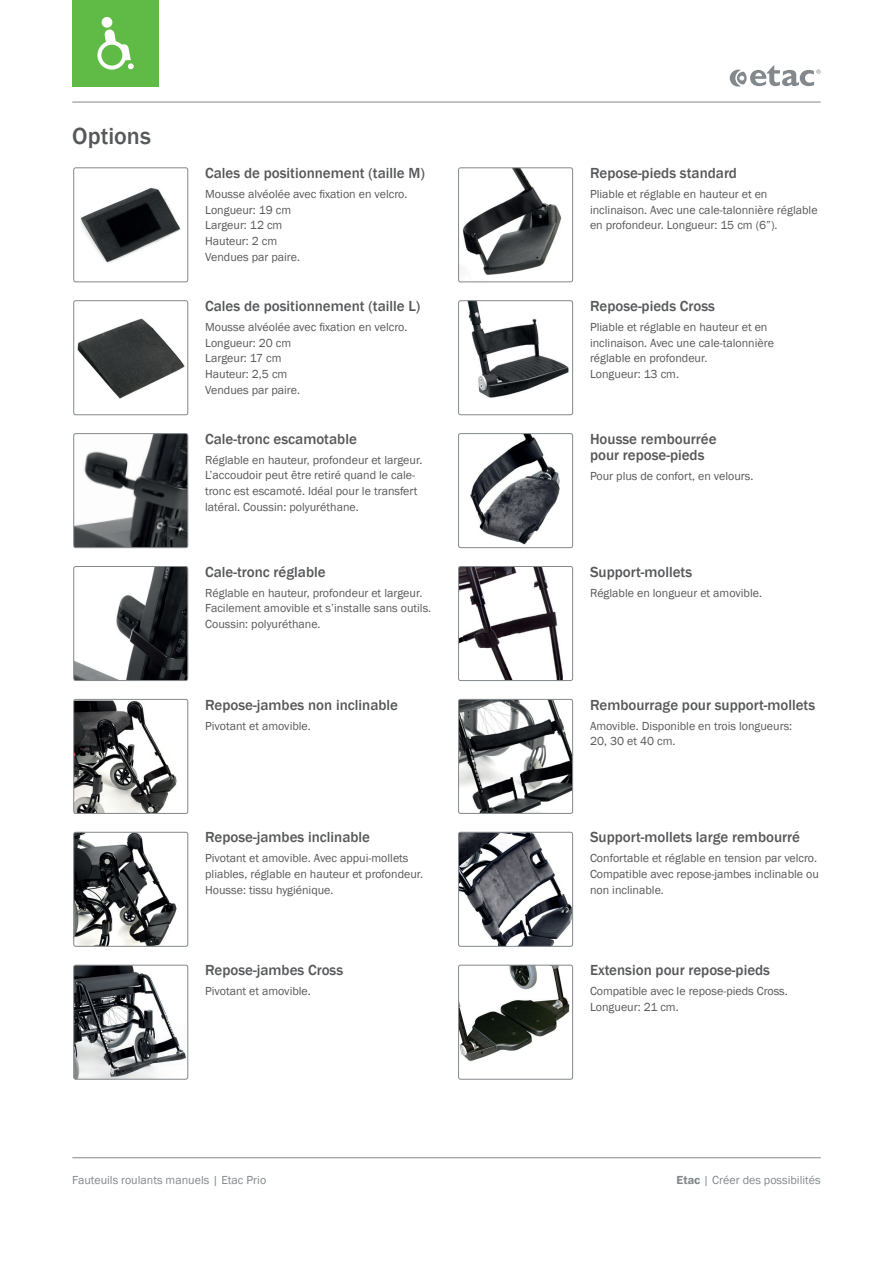
<style>
.page{position:relative;width:893px;height:1263px;background:#fff}
.page>*{position:absolute;margin:0;border:0;box-sizing:border-box;transform-origin:0 0}
.t1{font:500 24px "Franklin Gothic";color:#57585a}
.t2{font:500 15px/16.5px "Franklin Gothic";color:#57585a}
.t3{font:12px/15.8px "Franklin Gothic";color:#57585a}
.t4{font:12px "Franklin Gothic";color:#83888c}
.s1{font-weight:600}
</style>
<div class="page">
<hr style="left:72px;top:102px;width:749px;height:1px;background:#83888c">
<hr style="left:72px;top:1157px;width:749px;height:1px;background:#83888c">
<svg style="left:730px;top:65px;width:91px;height:22px"></svg>
<div style="left:72px;top:0;width:87px;height:87px;background:#60bb46"></div>
<svg style="left:97px;top:29px;width:37px;height:41px"></svg>
<div style="left:102px;top:17px;width:10px;height:11px;background:#fff;border-radius:50%"></div>
<img style="left:81px;top:188px;width:100px;height:75px">
<div style="left:73px;top:167px;width:115px;height:115px;border:1px solid #83888c;border-radius:2px"></div>
<img style="left:78px;top:319px;width:106px;height:80px">
<div style="left:73px;top:300px;width:115px;height:115px;border:1px solid #83888c;border-radius:2px"></div>
<img style="left:75px;top:435px;width:113px;height:113px">
<div style="left:73px;top:433px;width:115px;height:115px;border:1px solid #83888c;border-radius:2px"></div>
<img style="left:75px;top:566px;width:113px;height:113px">
<div style="left:73px;top:566px;width:115px;height:115px;border:1px solid #83888c;border-radius:2px"></div>
<img style="left:75px;top:701px;width:102px;height:111px">
<div style="left:73px;top:699px;width:115px;height:115px;border:1px solid #83888c;border-radius:2px"></div>
<img style="left:75px;top:834px;width:102px;height:111px">
<div style="left:73px;top:832px;width:115px;height:115px;border:1px solid #83888c;border-radius:2px"></div>
<img style="left:75px;top:965px;width:113px;height:114px">
<div style="left:73px;top:965px;width:115px;height:114px;border:1px solid #83888c;border-radius:2px"></div>
<img style="left:460px;top:169px;width:113px;height:113px">
<div style="left:458px;top:167px;width:115px;height:115px;border:1px solid #83888c;border-radius:2px"></div>
<img style="left:467px;top:302px;width:106px;height:113px">
<div style="left:458px;top:300px;width:115px;height:115px;border:1px solid #83888c;border-radius:2px"></div>
<img style="left:470px;top:435px;width:103px;height:113px">
<div style="left:458px;top:433px;width:115px;height:115px;border:1px solid #83888c;border-radius:2px"></div>
<img style="left:460px;top:566px;width:113px;height:113px">
<div style="left:458px;top:566px;width:115px;height:115px;border:1px solid #83888c;border-radius:2px"></div>
<img style="left:460px;top:699px;width:113px;height:113px">
<div style="left:458px;top:699px;width:115px;height:115px;border:1px solid #83888c;border-radius:2px"></div>
<img style="left:460px;top:832px;width:113px;height:113px">
<div style="left:458px;top:832px;width:115px;height:115px;border:1px solid #83888c;border-radius:2px"></div>
<img style="left:460px;top:965px;width:113px;height:114px">
<div style="left:458px;top:965px;width:115px;height:114px;border:1px solid #83888c;border-radius:2px"></div>
<h1 class="t1" style="left:72px;top:122px;width:80px">Options</h1>
<p class="t2" style="left:205px;top:165px;width:221px">Cales de positionnement (taille M)</p>
<p class="t3" style="left:205px;top:186px;width:204px">Mousse alvéolée avec fixation en velcro.<br>Longueur: 19 cm<br>Largeur: 12 cm<br>Hauteur: 2 cm<br>Vendues par paire.</p>
<p class="t2" style="left:205px;top:298px;width:217px">Cales de positionnement (taille L)</p>
<p class="t3" style="left:205px;top:319px;width:204px">Mousse alvéolée avec fixation en velcro.<br>Longueur: 20 cm<br>Largeur: 17 cm<br>Hauteur: 2,5 cm<br>Vendues par paire.</p>
<p class="t2" style="left:205px;top:431px;width:153px">Cale-tronc escamotable</p>
<p class="t3" style="left:205px;top:452px;width:219px">Réglable en hauteur, profondeur et largeur.<br>L’accoudoir peut être retiré quand le cale&shy;tronc est escamoté. Idéal pour le transfert latéral. Coussin: polyuréthane.</p>
<p class="t2" style="left:205px;top:563px;width:122px">Cale-tronc réglable</p>
<p class="t3" style="left:205px;top:585px;width:228px">Réglable en hauteur, profondeur et largeur.<br>Facilement amovible et s’installe sans outils.<br>Coussin: polyuréthane.</p>
<p class="t2" style="left:205px;top:696px;width:194px">Repose-jambes non inclinable</p>
<p class="t3" style="left:205px;top:718px;width:107px">Pivotant et amovible.</p>
<p class="t2" style="left:205px;top:829px;width:166px">Repose-jambes inclinable</p>
<p class="t3" style="left:205px;top:851px;width:220px">Pivotant et amovible. Avec appui-mollets pliables, réglable en hauteur et profondeur.<br>Housse: tissu hygiénique.</p>
<p class="t2" style="left:205px;top:962px;width:140px">Repose-jambes Cross</p>
<p class="t3" style="left:205px;top:984px;width:107px">Pivotant et amovible.</p>
<p class="t2" style="left:590px;top:165px;width:149px">Repose-pieds standard</p>
<p class="t3" style="left:590px;top:186px;width:229px">Pliable et réglable en hauteur et en inclinaison. Avec une cale-talonnière réglable en profondeur. Longueur: 15 cm (6”).</p>
<p class="t2" style="left:590px;top:298px;width:127px">Repose-pieds Cross</p>
<p class="t3" style="left:590px;top:319px;width:185px">Pliable et réglable en hauteur et en inclinaison. Avec une cale-talonnière réglable en profondeur.<br>Longueur: 13 cm.</p>
<p class="t2" style="left:590px;top:431px;width:128px">Housse rembourrée pour repose-pieds</p>
<p class="t3" style="left:590px;top:469px;width:165px">Pour plus de confort, en velours.</p>
<p class="t2" style="left:590px;top:563px;width:104px">Support-mollets</p>
<p class="t3" style="left:590px;top:585px;width:174px">Réglable en longueur et amovible.</p>
<p class="t2" style="left:590px;top:696px;width:227px">Rembourrage pour support-mollets</p>
<p class="t3" style="left:590px;top:718px;width:204px">Amovible. Disponible en trois longueurs:<br>20, 30 et 40 cm.</p>
<p class="t2" style="left:590px;top:829px;width:211px">Support-mollets large rembourré</p>
<p class="t3" style="left:590px;top:851px;width:230px">Confortable et réglable en tension par velcro.<br>Compatible avec repose-jambes inclinable ou non inclinable.</p>
<p class="t2" style="left:590px;top:962px;width:182px">Extension pour repose-pieds</p>
<p class="t3" style="left:590px;top:984px;width:199px">Compatible avec le repose-pieds Cross.<br>Longueur: 21 cm.</p>
<p class="t4" style="left:72px;top:1173px;width:195px">Fauteuils roulants manuels | Etac Prio</p>
<p class="t4" style="left:676px;top:1173px;width:146px"><span class="s1">Etac</span> | Créer des possibilités</p>
</div>
